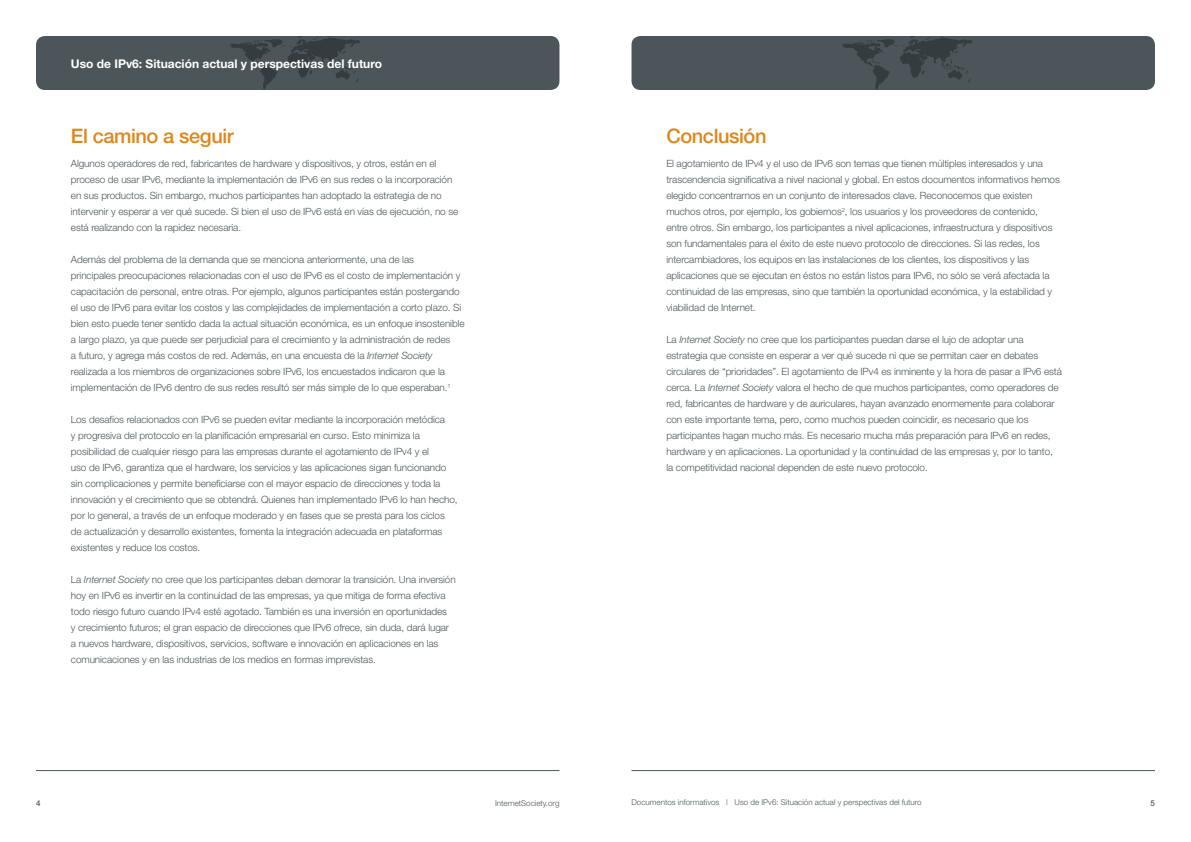
<style>
.page{position:relative;width:1191px;height:842px;background:#fff}
.page>*{position:absolute;margin:0;border:0;box-sizing:border-box;transform-origin:0 0}
.Head_1_no_rule{font:500 20px "Helvetica Neue";letter-spacing:-.02em;color:#df8619}
.t1{font:700 12px "Helvetica Neue";color:#fff}
.Body_text{font:300 10px/16px "Helvetica Neue";letter-spacing:-.01em;color:#4c565a}
.t2{font:300 8px "Helvetica Neue";color:#4c565a}
.t3{font:500 8px "Helvetica Neue";color:#4c565a}
.s1{font-style:italic}
</style>
<div class="page">
<div style="left:36px;top:36px;width:523px;height:54px;background:#4c565a;border-radius:9px"></div>
<svg style="left:230px;top:36px;width:130px;height:54px"></svg>
<hr style="left:36px;top:770px;width:523px;height:1px;background:#4c565a">
<div style="left:631px;top:36px;width:524px;height:54px;background:#4c565a;border-radius:9px"></div>
<svg style="left:842px;top:36px;width:130px;height:54px"></svg>
<hr style="left:631px;top:770px;width:524px;height:1px;background:#4c565a">
<p class="t1" style="left:71px;top:56px;width:313px">Uso de IPv6: Situación actual y perspectivas del futuro</p>
<p class="Head_1_no_rule" style="left:71px;top:124px;width:164px">El camino a seguir</p>
<p class="Body_text" style="left:71px;top:155px;width:389px">Algunos operadores de red, fabricantes de hardware y dispositivos, y otros, están en el proceso de usar IPv6, mediante la implementación de IPv6 en sus redes o la incorporación en sus productos. Sin embargo, muchos participantes han adoptado la estrategia de no intervenir y esperar a ver qué sucede. Si bien el uso de IPv6 está en vías de ejecución, no se está realizando con la rapidez necesaria.</p>
<p class="Body_text" style="left:71px;top:251px;width:395px">Además del problema de la demanda que se menciona anteriormente, una de las<br>principales preocupaciones relacionadas con el uso de IPv6 es el costo de implementación y capacitación de personal, entre otras. Por ejemplo, algunos participantes están postergando el uso de IPv6 para evitar los costos y las complejidades de implementación a corto plazo. Si bien esto puede tener sentido dada la actual situación económica, es un enfoque insostenible a largo plazo, ya que puede ser perjudicial para el crecimiento y la administración de redes<br>a futuro, y agrega más costos de red. Además, en una encuesta de la <span class="s1">Internet Society </span>realizada a los miembros de organizaciones sobre IPv6, los encuestados indicaron que la implementación de IPv6 dentro de sus redes resultó ser más simple de lo que esperaban.<sup>1</sup></p>
<p class="Body_text" style="left:71px;top:411px;width:388px">Los desafíos relacionados con IPv6 se pueden evitar mediante la incorporación metódica<br>y progresiva del protocolo en la planificación empresarial en curso. Esto minimiza la posibilidad de cualquier riesgo para las empresas durante el agotamiento de IPv4 y el<br>uso de IPv6, garantiza que el hardware, los servicios y las aplicaciones sigan funcionando sin complicaciones y permite beneficiarse con el mayor espacio de direcciones y toda la innovación y el crecimiento que se obtendrá. Quienes han implementado IPv6 lo han hecho, por lo general, a través de un enfoque moderado y en fases que se presta para los ciclos de actualización y desarrollo existentes, fomenta la integración adecuada en plataformas existentes y reduce los costos.</p>
<p class="Body_text" style="left:71px;top:571px;width:386px">La <span class="s1">Internet Society</span> no cree que los participantes deban demorar la transición. Una inversión hoy en IPv6 es invertir en la continuidad de las empresas, ya que mitiga de forma efectiva todo riesgo futuro cuando IPv4 esté agotado. También es una inversión en oportunidades<br>y crecimiento futuros; el gran espacio de direcciones que IPv6 ofrece, sin duda, dará lugar a nuevos hardware, dispositivos, servicios, software e innovación en aplicaciones en las comunicaciones y en las industrias de los medios en formas imprevistas.</p>
<p class="t3" style="left:36px;top:798px;width:6px">4</p>
<p class="t2" style="left:495px;top:798px;width:66px">InternetSociety.org</p>
<p class="Head_1_no_rule" style="left:666px;top:124px;width:102px">Conclusión</p>
<p class="Body_text" style="left:666px;top:155px;width:395px">El agotamiento de IPv4 y el uso de IPv6 son temas que tienen múltiples interesados y una trascendencia significativa a nivel nacional y global. En estos documentos informativos hemos elegido concentrarnos en un conjunto de interesados clave. Reconocemos que existen muchos otros, por ejemplo, los gobiernos<sup>2</sup>, los usuarios y los proveedores de contenido, entre otros. Sin embargo, los participantes a nivel aplicaciones, infraestructura y dispositivos son fundamentales para el éxito de este nuevo protocolo de direcciones. Si las redes, los intercambiadores, los equipos en las instalaciones de los clientes, los dispositivos y las aplicaciones que se ejecutan en éstos no están listos para IPv6, no sólo se verá afectada la continuidad de las empresas, sino que también la oportunidad económica, y la estabilidad y viabilidad de Internet.</p>
<p class="Body_text" style="left:666px;top:331px;width:397px">La <span class="s1">Internet Society</span> no cree que los participantes puedan darse el lujo de adoptar una estrategia que consiste en esperar a ver qué sucede ni que se permitan caer en debates circulares de “prioridades”. El agotamiento de IPv4 es inminente y la hora de pasar a IPv6 está cerca. La <span class="s1">Internet Society</span> valora el hecho de que muchos participantes, como operadores de red, fabricantes de hardware y de auriculares, hayan avanzado enormemente para colaborar con este importante tema, pero, como muchos pueden coincidir, es necesario que los participantes hagan mucho más. Es necesario mucha más preparación para IPv6 en redes, hardware y en aplicaciones. La oportunidad y la continuidad de las empresas y, por lo tanto, la competitividad nacional dependen de este nuevo protocolo.</p>
<p class="t2" style="left:631px;top:797px;width:292px">Documentos informativos | Uso de IPv6: Situación actual y perspectivas del futuro</p>
<p class="t3" style="left:1150px;top:798px;width:6px">5</p>
</div>
